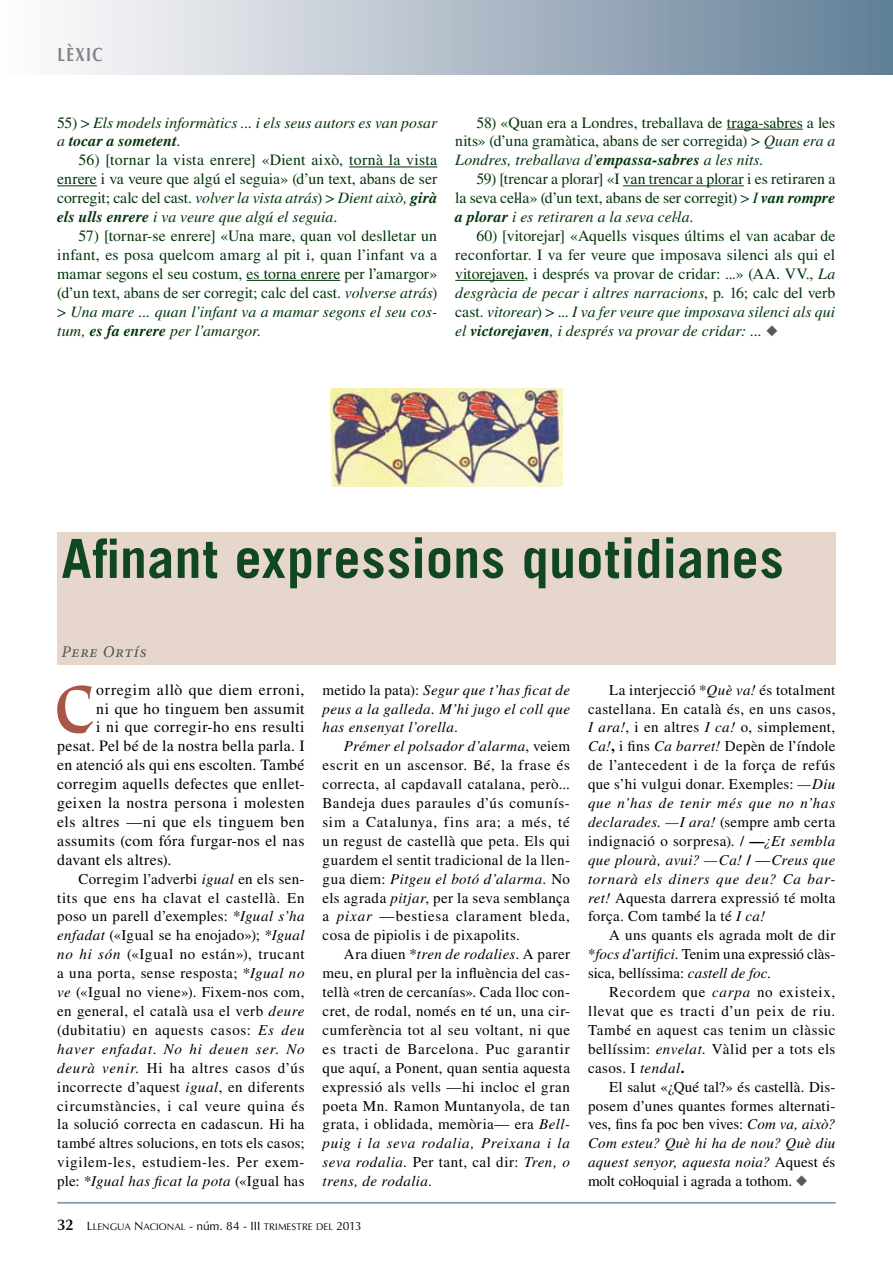
<style>
.page{position:relative;width:893px;height:1263px;background:#fff}
.page>*{position:absolute;margin:0;border:0;box-sizing:border-box;transform-origin:0 0}
.t1{font:700 75.6px "Tiepolo";color:#a85646;scale:.88 1}
.t2{font:700 54px "Trade Gothic";letter-spacing:.005em;color:#104622}
.t3{font:19.2px "Optima LT Std Bold SC800";letter-spacing:.095em;color:#808285;scale:.79 1}
.t4{font:italic 500 16.5px "Minion Pro";letter-spacing:.05em;color:#58595b}
.t5{font:15.75px/18.9px "Times LT Std";color:#00340a;text-align:justify}
.t6{font:15.75px "Times LT Std";letter-spacing:.025em;color:#000}
.t7{font:italic 15.75px/18.9px "Times LT Std";color:#00340a}
.t8{font:15px/18.9px "Times LT Std";letter-spacing:.02em;color:#000;text-align:justify}
.t9{font:italic 15px/18.9px "Times LT Std";letter-spacing:.025em;color:#000;text-align:justify}
.t10{font:9.6px "Optima LT Std SC800";letter-spacing:.005em;color:#000}
.s1{font-style:normal}
.s2{font-weight:700}
.s3{font-style:italic}
.s4{font-weight:700;font-style:italic}
.s5{color:#58595b}
.s6{font-family:"Optima LT Std";font-weight:600;font-size:15.6px}
.s7{font-size:12px}
.s8{font-family:"Optima LT Std";font-size:12px}
</style>
<div class="page">
<div style="left:0;top:0;width:893px;height:74px;background:linear-gradient(to right,#fff,#637f97)"></div>
<hr style="left:57px;top:1202px;width:779px;height:1px;background:#819abb">
<hr style="left:349px;top:167px;width:88px;height:1px;background:#00340a">
<hr style="left:57px;top:185px;width:40px;height:1px;background:#00340a">
<hr style="left:247px;top:280px;width:93px;height:1px;background:#00340a">
<hr style="left:727px;top:129px;width:76px;height:1px;background:#00340a">
<hr style="left:623px;top:185px;width:121px;height:1px;background:#00340a">
<hr style="left:455px;top:280px;width:70px;height:1px;background:#00340a">
<img style="left:330px;top:388px;width:233px;height:99px">
<div style="left:57px;top:532px;width:778px;height:132px;background:#e7d6cb"></div>
<p class="t3" style="left:57px;top:43px;width:59px">LÈXIC</p>
<p class="t7" style="left:57px;top:113px;width:382px"><span class="s1">55) &gt;</span> Els models informàtics ... i els seus autors es van posar a <span class="s2">tocar a sometent</span>.</p>
<p class="t5" style="left:57px;top:151px;width:382px;text-indent:21px">56) [tornar la vista enrere] «Dient això, tornà la vista enrere i va veure que algú el seguia» (d’un text, abans de ser corregit; calc del cast. <span class="s3">volver la vista atrás</span>) &gt; <span class="s3">Dient això,</span> <span class="s4">girà els ulls enrere</span> <span class="s3">i va veure que algú el seguia.</span></p>
<p class="t5" style="left:57px;top:226px;width:382px;text-indent:21px">57) [tornar-se enrere] «Una mare, quan vol deslletar un infant, es posa quelcom amarg al pit i, quan l’infant va a mamar segons el seu costum, es torna enrere per l’amargor» (d’un text, abans de ser corregit; calc del cast. <span class="s3">volverse atrás</span>) &gt; <span class="s3">Una mare ... quan l’infant va a mamar segons el seu cos&shy;tum,</span> <span class="s4">es fa enrere</span> <span class="s3">per l’amargor.</span></p>
<p class="t5" style="left:455px;top:113px;width:382px;text-indent:21px">58) «Quan era a Londres, treballava de traga-sabres a les nits» (d’una gramàtica, abans de ser corregida) &gt; <span class="s3">Quan era a Londres, treballava d’</span><span class="s4">empassa-sabres</span> <span class="s3">a les nits.</span></p>
<p class="t5" style="left:455px;top:169px;width:382px;text-indent:21px">59) [trencar a plorar] «I van trencar a plorar i es retiraren a la seva cel·la» (d’un text, abans de ser corregit) &gt; <span class="s3">I</span> <span class="s4">van rompre a plorar</span> <span class="s3">i es retiraren a la seva cel·la.</span></p>
<p class="t5" style="left:455px;top:226px;width:382px;text-indent:21px">60) [vitorejar] «Aquells visques últims el van acabar de reconfortar. I va fer veure que imposava silenci als qui el vitorejaven, i després va provar de cridar: ...» (AA. VV., <span class="s3">La desgràcia de pecar i altres narracions</span>, p. 16; calc del verb cast. <span class="s3">vitorear</span>) &gt; ... <span class="s3">I va fer veure que imposava silenci als qui el</span> <span class="s4">victorejaven</span><span class="s3">, i després va provar de cridar: ...</span> <span class="s5">◆</span></p>
<h2 class="t2" style="left:61px;top:525px;width:724px">Afinant expressions quotidianes</h2>
<p class="t4" style="left:61px;top:640px;width:87px">Pere Ortís</p>
<h1 class="t1" style="left:54px;top:668px;width:48px">C</h1>
<p class="t6" style="left:96px;top:680px;width:210px">orregim allò que diem erroni,</p>
<p class="t6" style="left:96px;top:699px;width:210px">ni que ho tinguem ben assumit</p>
<p class="t6" style="left:96px;top:718px;width:210px">i ni que corregir-ho ens resulti</p>
<p class="t6" style="left:57px;top:737px;width:249px">pesat. Pel bé de la nostra bella parla. I</p>
<p class="t6" style="left:57px;top:756px;width:249px">en atenció als qui ens escolten. També</p>
<p class="t6" style="left:57px;top:775px;width:249px">corregim aquells defectes que enllet-</p>
<p class="t6" style="left:57px;top:794px;width:249px">geixen la nostra persona i molesten</p>
<p class="t6" style="left:57px;top:813px;width:249px">els altres —ni que els tinguem ben</p>
<p class="t6" style="left:57px;top:832px;width:249px">assumits (com fóra furgar-nos el nas</p>
<p class="t6" style="left:57px;top:851px;width:116px">davant els altres).</p>
<p class="t8" style="left:57px;top:869px;width:249px;text-indent:21px">Corregim l’adverbi <span class="s3">igual</span> en els sen&shy;tits que ens ha clavat el castellà. En poso un parell d’exemples: *<span class="s3">Igual s’ha enfadat</span> («Igual se ha enojado»); *<span class="s3">Igual no hi són</span> («Igual no están»), trucant a una porta, sense resposta; *<span class="s3">Igual no ve</span> («Igual no viene»). Fixem-nos com, en general, el català usa el verb <span class="s3">deure </span>(dubitatiu) en aquests casos: <span class="s3">Es deu haver enfadat</span>. <span class="s3">No hi deuen ser</span>. <span class="s3">No deurà venir.</span> Hi ha altres casos d’ús incorrecte d’aquest <span class="s3">igual</span>, en diferents circumstàncies, i cal veure quina és la solució correcta en cadascun. Hi ha també altres solucions, en tots els casos; vigilem-les, estudiem-les. Per exem&shy;ple: *<span class="s3">Igual has ficat la pota</span> («Igual has</p>
<p class="t9" style="left:323px;top:680px;width:249px"><span class="s1">metido la pata):</span> Segur que t’has ficat de peus a la galleda. M’hi jugo el coll que has ensenyat l’orella.</p>
<p class="t8" style="left:323px;top:737px;width:249px;text-indent:21px"><span class="s3">Prémer el polsador d’alarma</span>, veiem escrit en un ascensor. Bé, la frase és correcta, al capdavall catalana, però...<br>Bandeja dues paraules d’ús comunís&shy;sim a Catalunya, fins ara; a més, té un regust de castellà que peta. Els qui guardem el sentit tradicional de la llen&shy;gua diem: <span class="s3">Pitgeu el botó d’alarma.</span> No els agrada <span class="s3">pitjar</span>, per la seva semblança a <span class="s3">pixar</span> —bestiesa clarament bleda, cosa de pipiolis i de pixapolits.</p>
<p class="t8" style="left:323px;top:945px;width:249px;text-indent:21px">Ara diuen *<span class="s3">tren de rodalies</span>. A parer meu, en plural per la influència del cas&shy;tellà «tren de cercanías». Cada lloc con&shy;cret, de rodal, només en té un, una cir&shy;cumferència tot al seu voltant, ni que es tracti de Barcelona. Puc garantir que aquí, a Ponent, quan sentia aquesta expressió als vells —hi incloc el gran poeta Mn. Ramon Muntanyola, de tan grata, i oblidada, memòria— era <span class="s3">Bell&shy;puig i la seva rodalia, Preixana i la seva rodalia.</span> Per tant, cal dir: <span class="s3">Tren, o trens, de rodalia.</span></p>
<p class="t10" style="left:57px;top:1221px;width:306px"><span class="s6">32</span> <span class="s7">L</span>LENGUA <span class="s7">N</span>ACIONAL <span class="s8">- núm. 84 -</span> <span class="s7">III</span> TRIMESTRE DEL <span class="s7">2013</span></p>
<p class="t8" style="left:588px;top:680px;width:249px;text-indent:21px">La interjecció *<span class="s3">Què va!</span> és totalment castellana. En català és, en uns casos, <span class="s3">I ara!</span>, i en altres <span class="s3">I ca!</span> o, simplement, <span class="s3">Ca!</span><span class="s2">,</span> i fins <span class="s3">Ca barret!</span> Depèn de l’índole de l’antecedent i de la força de refús que s’hi vulgui donar. Exemples: <span class="s3">—Diu que n’has de tenir més que no n’has declarades. —I ara!</span> (sempre amb certa indignació o sorpresa). / <span class="s2">—</span><span class="s3">¿Et sembla que plourà, avui? —Ca!</span> <span class="s2">/</span> —<span class="s3">Creus que tornarà els diners que deu? Ca bar&shy;ret!</span> Aquesta darrera expressió té molta força. Com també la té <span class="s3">I ca!</span></p>
<p class="t8" style="left:588px;top:926px;width:249px;text-indent:21px">A uns quants els agrada molt de dir *<span class="s3">focs d’artifici</span>. Tenim una expressió clàs&shy;sica, bellíssima: <span class="s3">castell de foc.</span></p>
<p class="t8" style="left:588px;top:982px;width:249px;text-indent:21px">Recordem que <span class="s3">carpa</span> no existeix, llevat que es tracti d’un peix de riu.<br>També en aquest cas tenim un clàssic bellíssim: <span class="s3">envelat.</span> Vàlid per a tots els casos. I <span class="s3">tendal</span><span class="s2">.</span></p>
<p class="t8" style="left:588px;top:1077px;width:249px;text-indent:21px">El salut «¿Qué tal?» és castellà. Dis&shy;posem d’unes quantes formes alternati&shy;ves, fins fa poc ben vives: <span class="s3">Com va, això?<br>Com esteu? Què hi ha de nou? Què diu aquest senyor, aquesta noia?</span> Aquest és molt col·loquial i agrada a tothom. <span class="s5">◆</span></p>
</div>
